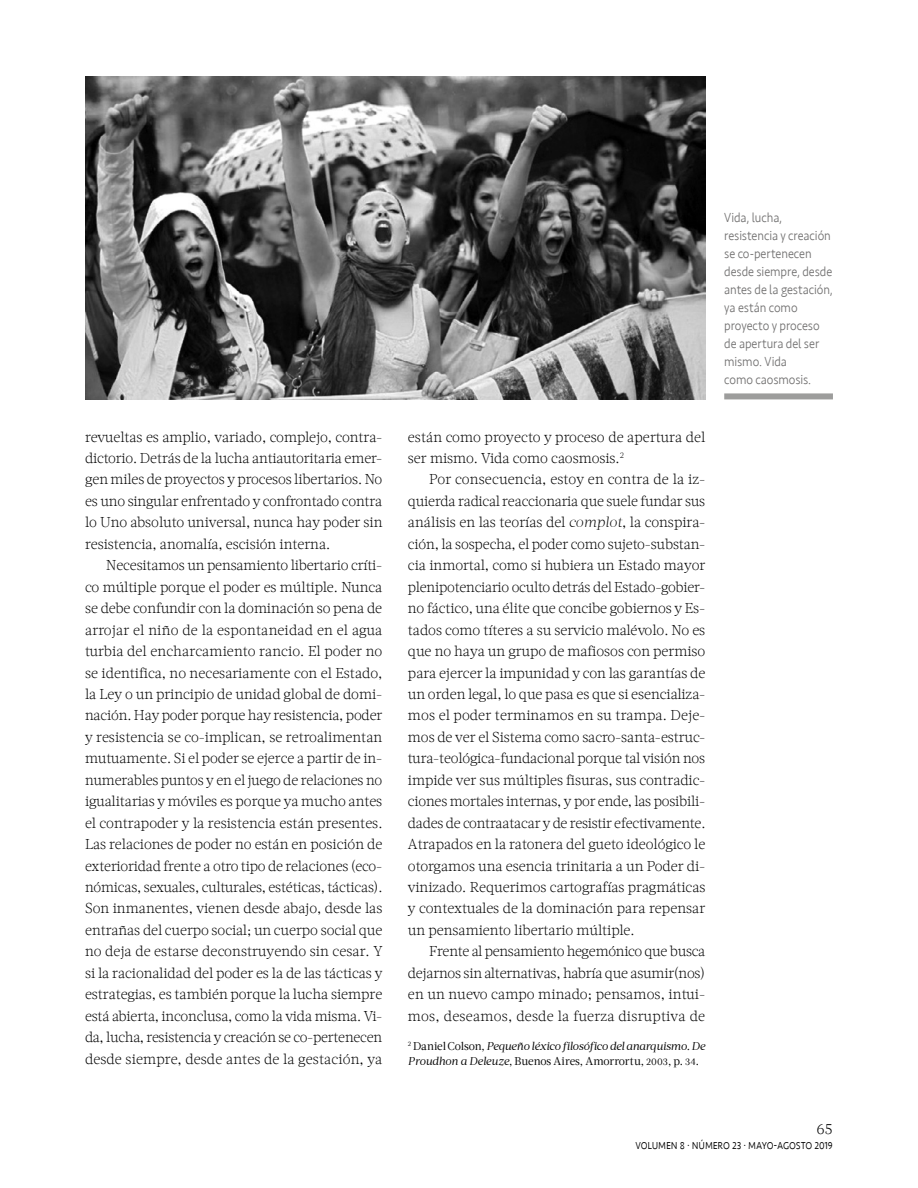
<style>
.page{position:relative;width:918px;height:1188px;background:#fff}
.page>*{position:absolute;margin:0;border:0;box-sizing:border-box;transform-origin:0 0}
.t1{font:300 15px "Acta W01";color:#000}
.t2{font:300 14.25px/21.5px "Acta W01";letter-spacing:-.005em;color:#000;text-align:justify}
.t3{font:300 13.5px/18px "Seravek";letter-spacing:-.005em;color:#706f6f;scale:.91 1}
.t4{font:300 13.5px "Seravek";letter-spacing:-.015em;color:#000;scale:.8 1}
.t5{font:italic 11.25px/15px "Acta W01";letter-spacing:-.02em;color:#000}
.s1{font-style:italic}
.s2{font-style:normal}
.s3{font-style:normal;font-size:9.75px}
</style>
<div class="page">
<img style="left:85px;top:77px;width:620px;height:323px">
<div style="left:724px;top:393px;width:109px;height:6px;background:#9d9d9c"></div>
<p class="t2" style="left:85px;top:426px;width:299px">revueltas es amplio, variado, complejo, contra&shy;dictorio. Detrás de la lucha antiautoritaria emer&shy;gen miles de proyectos y procesos libertarios. No es uno singular enfrentado y confrontado contra lo Uno absoluto universal, nunca hay poder sin resistencia, anomalía, escisión interna.</p>
<p class="t2" style="left:85px;top:555px;width:299px;text-indent:21px">Necesitamos un pensamiento libertario críti&shy;co múltiple porque el poder es múltiple. Nunca se debe confundir con la dominación so pena de arrojar el niño de la espontaneidad en el agua turbia del encharcamiento rancio. El poder no se identifica, no necesariamente con el Estado, la Ley o un principio de unidad global de domi&shy;nación. Hay poder porque hay resistencia, poder y resistencia se co-implican, se retroalimentan mutuamente. Si el poder se ejerce a partir de in&shy;numerables puntos y en el juego de relaciones no igualitarias y móviles es porque ya mucho antes el contrapoder y la resistencia están presentes.<br>Las relaciones de poder no están en posición de exterioridad frente a otro tipo de relaciones (eco&shy;nómicas, sexuales, culturales, estéticas, tácticas).<br>Son inmanentes, vienen desde abajo, desde las entrañas del cuerpo social; un cuerpo social que no deja de estarse deconstruyendo sin cesar. Y si la racionalidad del poder es la de las tácticas y estrategias, es también porque la lucha siempre está abierta, inconclusa, como la vida misma. Vi&shy;da, lucha, resistencia y creación se co-pertenecen desde siempre, desde antes de la gestación, ya</p>
<p class="t3" style="left:724px;top:208px;width:121px">Vida, lucha, resistencia y creación se co-pertenecen desde siempre, desde antes de la gestación, ya están como proyecto y proceso de apertura del ser mismo. Vida<br>como caosmosis.</p>
<p class="t2" style="left:408px;top:426px;width:299px">están como proyecto y proceso de apertura del ser mismo. Vida como caosmosis.<sup>2</sup></p>
<p class="t2" style="left:408px;top:469px;width:299px;text-indent:21px">Por consecuencia, estoy en contra de la iz&shy;quierda radical reaccionaria que suele fundar sus análisis en las teorías del <span class="s1">complot</span>, la conspira&shy;ción, la sospecha, el poder como sujeto-substan&shy;cia inmortal, como si hubiera un Estado mayor plenipotenciario oculto detrás del Estado-gobier&shy;no fáctico, una élite que concibe gobiernos y Es&shy;tados como títeres a su servicio malévolo. No es que no haya un grupo de mafiosos con permiso para ejercer la impunidad y con las garantías de un orden legal, lo que pasa es que si esencializa&shy;mos el poder terminamos en su trampa. Deje&shy;mos de ver el Sistema como sacro-santa-estruc&shy;tura-teológica-fundacional porque tal visión nos impide ver sus múltiples fisuras, sus contradic&shy;ciones mortales internas, y por ende, las posibili&shy;dades de contraatacar y de resistir efectivamente.<br>Atrapados en la ratonera del gueto ideológico le otorgamos una esencia trinitaria a un Poder di&shy;vinizado. Requerimos cartografías pragmáticas y contextuales de la dominación para repensar un pensamiento libertario múltiple.</p>
<p class="t2" style="left:408px;top:941px;width:299px;text-indent:21px">Frente al pensamiento hegemónico que busca dejarnos sin alternativas, habría que asumir(nos) en un nuevo campo minado; pensamos, intui&shy;mos, deseamos, desde la fuerza disruptiva de</p>
<p class="t5" style="left:408px;top:1038px;width:299px"><sup>2</sup> <span class="s2">Daniel Colson,</span> Pequeño léxico filosófico del anarquismo. De<br>Proudhon a Deleuze<span class="s2">, Buenos Aires, Amorrortu,</span> <span class="s3">2003</span><span class="s2">, p.</span> <span class="s3">34</span><span class="s2">.</span></p>
<p class="t1" style="left:816px;top:1120px;width:18px">65</p>
<p class="t4" style="left:635px;top:1137px;width:248px">volumen 8 · número 23 · mayo-agosto 2019</p>
</div>
